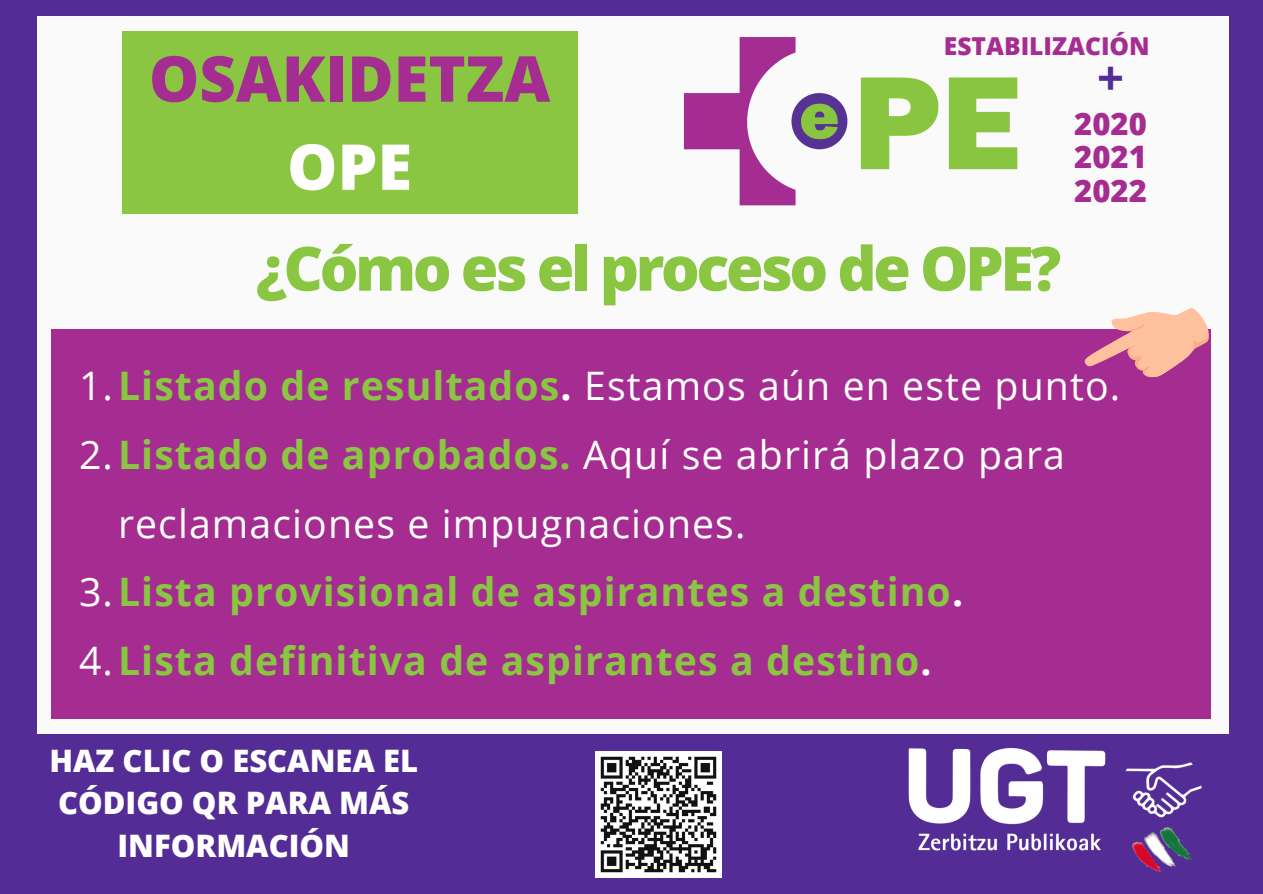
<style>
.page{position:relative;width:1263px;height:894px;background:#fff}
.page>*{position:absolute;margin:0;border:0;box-sizing:border-box;transform-origin:0 0}
.t1{font:800 63.3px "Open Sans";color:#a52c90}
.t2{font:800 63.3px "Open Sans";color:#fff}
.t3{font:800 60.9px "Open Sans";letter-spacing:-.055em;color:#8ac641}
.t4{font:700 47.4px "Open Sans";color:#532c96}
.t5{font:39.3px/68.6px "Open Sans";letter-spacing:.03em;color:#fff}
.t6{font:700 39.3px "Open Sans";letter-spacing:.03em;color:#8ac641}
.t7{font:800 30.9px/42.5px "Open Sans";color:#fff;text-align:center}
.t8{font:800 30.9px "Open Sans";color:#a52c90}
.t9{font:800 24.6px "Open Sans";color:#a52c90}
.s1{font-weight:700;color:#8ac641}
.s2{font-weight:700}
.s3{font-weight:400;color:#fff}
.s4{color:#fff}
</style>
<div class="page">
<div style="left:0;top:0;width:1263px;height:893px;background:#532c96"></div>
<div style="left:37px;top:17px;width:1192px;height:716px;background:#fafafa"></div>
<div style="left:122px;top:31px;width:455px;height:182px;background:#8ac641"></div>
<div style="left:51px;top:328px;width:1160px;height:390px;background:#a52c90"></div>
<img style="left:683px;top:37px;width:335px;height:169px">
<img style="left:908px;top:748px;width:294px;height:124px">
<svg style="left:1081px;top:307px;width:130px;height:71px"></svg>
<img style="left:596px;top:751px;width:126px;height:126px">
<p class="t9" style="left:944px;top:29px;width:207px">ESTABILIZACIÓN</p>
<p class="t1" style="left:149px;top:34px;width:403px">OSAKIDETZA</p>
<p class="t4" style="left:1097px;top:45px;width:28px">+</p>
<p class="t2" style="left:287px;top:122px;width:127px">OPE</p>
<p class="t8" style="left:1074px;top:102px;width:74px">2020</p>
<p class="t8" style="left:1074px;top:135px;width:74px">2021</p>
<p class="t8" style="left:1074px;top:168px;width:74px">2022</p>
<p class="t3" style="left:256px;top:225px;width:807px">¿Cómo es el proceso de OPE?</p>
<p class="t5" style="left:79px;top:351px;width:1043px">1.<span class="s1">Listado de resultados</span><span class="s2">.</span> Estamos aún en este punto.</p>
<p class="t5" style="left:118px;top:419px;width:948px;text-indent:-39px">2.<span class="s1">Listado de aprobados.</span> Aquí se abrirá plazo para reclamaciones e impugnaciones.</p>
<p class="t6" style="left:79px;top:564px;width:886px"><span class="s3">3.</span>Lista provisional de aspirantes a destino<span class="s4">.</span></p>
<p class="t6" style="left:79px;top:632px;width:854px"><span class="s3">4.</span>Lista definitiva de aspirantes a destino<span class="s4">.</span></p>
<p class="t7" style="left:49px;top:738px;width:370px">HAZ CLIC O ESCANEA EL<br>CÓDIGO QR PARA MÁS<br>INFORMACIÓN</p>
</div>
